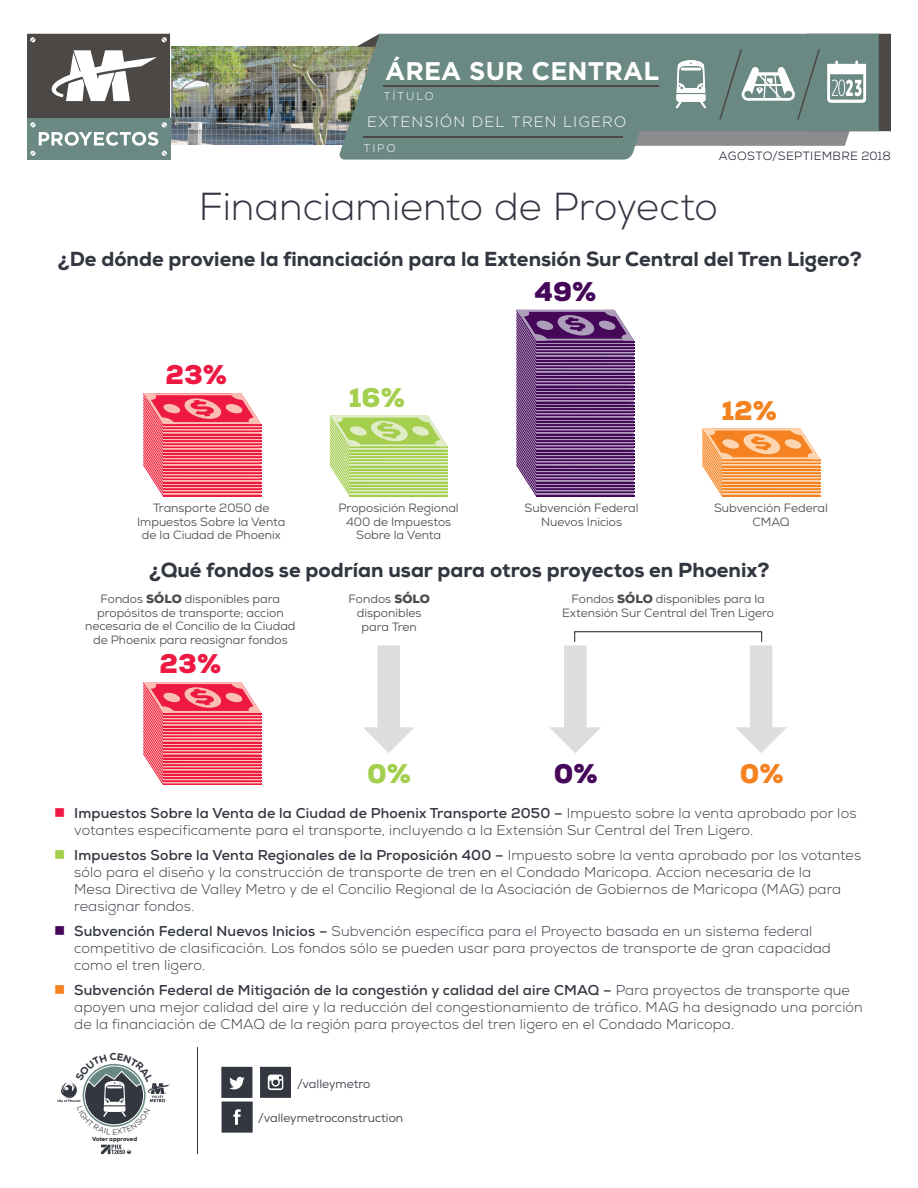
<style>
.page{position:relative;width:918px;height:1188px;background:#fff}
.page>*{position:absolute;margin:0;border:0;box-sizing:border-box;transform-origin:0 0}
.t1{font:300 39px "Nexa";color:#323640}
.t2{font:900 27px "Nexa";color:#ed1943}
.t3{font:900 27px "Nexa";color:#a4cf4e}
.t4{font:900 27px "Nexa";color:#450758}
.t5{font:900 27px "Nexa";color:#f58220}
.t6{font:700 25.5px "Gotham";letter-spacing:.005em;color:#fff}
.t7{font:800 20.25px "Nexa";color:#323640}
.t8{font:300 15px "Gotham";letter-spacing:.07em;color:#fff}
.Bullets{font:300 14.25px/17.1px "Nexa";letter-spacing:.01em;color:#323640}
.t9{font:12px/13.5px "Nexa";color:#4b4c4d;text-align:center}
.CONTACT_INFORMATION{font:12px "Nexa";color:#323640}
.website{font:12px "Nexa";letter-spacing:.025em;color:#323640}
.t10{font:300 11.1px "Gotham";letter-spacing:.16em;color:#fff}
.t11{font:800 5.85px "Nexa";color:#231f20}
.s1{font-weight:900}
.s2{color:#ed1943}
.s3{font-weight:700}
.s4{color:#a4cf4e}
.s5{color:#450758}
.s6{color:#f58220}
</style>
<div class="page">
<div style="left:807px;top:34px;width:84px;height:97px;background:#4b4845"></div>
<svg style="left:339px;top:34px;width:540px;height:126px;background:#79938e"></svg>
<svg style="left:676px;top:60px;width:30px;height:48px"></svg>
<hr style="left:384px;top:85px;width:275px;height:2px;background:#4b4845">
<hr style="left:364px;top:136px;width:259px;height:2px;background:#4b4845">
<svg style="left:827px;top:61px;width:39px;height:42px;background:#bbc8c6"></svg>
<svg style="left:719px;top:49px;width:101px;height:71px;background:#7b958f"></svg>
<div style="left:27px;top:119px;width:143px;height:41px;background:#6b8983"></div>
<img style="left:27px;top:34px;width:393px;height:122px">
<hr style="left:197px;top:1047px;width:1px;height:107px;background:#323640">
<svg style="left:260px;top:1067px;width:31px;height:31px"></svg>
<svg style="left:222px;top:1067px;width:30px;height:66px;background:#51555c"></svg>
<svg style="left:101px;top:1145px;width:30px;height:9px"></svg>
<div style="left:574px;top:631px;width:188px;height:11px;border:1px solid #211e1e"></div>
<svg style="left:143px;top:393px;width:118px;height:103px;background:#f2677a"></svg>
<svg style="left:143px;top:682px;width:118px;height:103px;background:#f26579"></svg>
<svg style="left:330px;top:416px;width:118px;height:80px;background:#c1dd89"></svg>
<svg style="left:516px;top:310px;width:118px;height:186px;background:#754b85"></svg>
<svg style="left:702px;top:428px;width:118px;height:68px;background:#f8ac6b"></svg>
<div style="left:564px;top:645px;width:22px;height:86px;background:#dcdddf"></div>
<svg style="left:550px;top:727px;width:51px;height:26px"></svg>
<div style="left:750px;top:645px;width:22px;height:86px;background:#dcdddf"></div>
<svg style="left:736px;top:727px;width:51px;height:26px"></svg>
<div style="left:378px;top:645px;width:22px;height:86px;background:#dcdddf"></div>
<svg style="left:363px;top:727px;width:51px;height:26px"></svg>
<svg style="left:57px;top:1063px;width:113px;height:64px"></svg>
<p class="t6" style="left:385px;top:57px;width:275px">ÁREA SUR CENTRAL</p>
<p class="t8" style="left:367px;top:113px;width:261px">EXTENSIÓN DEL TREN LIGERO</p>
<p class="t10" style="left:384px;top:90px;width:52px">TÍTULO</p>
<p class="t10" style="left:364px;top:142px;width:34px">TIPO</p>
<p class="website" style="left:719px;top:148px;width:174px">AGOSTO/SEPTIEMBRE 2018</p>
<p class="t1" style="left:199px;top:184px;width:521px">Financiamiento de Proyecto</p>
<p class="t7" style="left:58px;top:246px;width:805px">¿De dónde proviene la financiación para la Extensión Sur Central del Tren Ligero?</p>
<p class="t2" style="left:165px;top:358px;width:63px">23%</p>
<p class="t3" style="left:349px;top:381px;width:58px">16%</p>
<p class="t4" style="left:534px;top:274px;width:64px">49%</p>
<p class="t5" style="left:721px;top:393px;width:57px">12%</p>
<p class="t9" style="left:137px;top:501px;width:150px">Transporte 2050 de<br>Impuestos Sobre la Venta de la Ciudad de Phoenix</p>
<p class="t9" style="left:714px;top:501px;width:115px">Subvención Federal<br>CMAQ</p>
<p class="t9" style="left:339px;top:501px;width:122px">Proposición Regional<br>400 de Impuestos<br>Sobre la Venta</p>
<p class="t9" style="left:525px;top:501px;width:115px">Subvención Federal<br>Nuevos Inicios</p>
<p class="t7" style="left:149px;top:557px;width:622px">¿Qué fondos se podrían usar para otros proyectos en Phoenix?</p>
<p class="t9" style="left:562px;top:592px;width:213px">Fondos <span class="s1">SÓLO</span> disponibles para la<br>Extensión Sur Central del Tren Ligero</p>
<p class="t9" style="left:85px;top:592px;width:212px">Fondos <span class="s1">SÓLO</span> disponibles para propósitos de transporte; accion necesaria de el Concilio de la Ciudad de Phoenix para reasignar fondos</p>
<p class="t9" style="left:349px;top:592px;width:83px">Fondos <span class="s1">SÓLO </span>disponibles para Tren</p>
<p class="t2" style="left:160px;top:646px;width:63px">23%</p>
<p class="t3" style="left:367px;top:756px;width:45px">0%</p>
<p class="t4" style="left:554px;top:756px;width:45px">0%</p>
<p class="t5" style="left:740px;top:756px;width:45px">0%</p>
<p class="Bullets" style="left:74px;top:805px;width:784px;text-indent:-20px"><span class="s2">■</span> <span class="s3">Impuestos Sobre la Venta de la Ciudad de Phoenix Transporte 2050 –</span> Impuesto sobre la venta aprobado por los votantes específicamente para el transporte, incluyendo a la Extensión Sur Central del Tren Ligero.</p>
<p class="Bullets" style="left:74px;top:847px;width:788px;text-indent:-20px"><span class="s4">■</span> <span class="s3">Impuestos Sobre la Venta Regionales de la Proposición 400 –</span> Impuesto sobre la venta aprobado por los votantes sólo para el diseño y la construcción de transporte de tren en el Condado Maricopa. Accion necesaria de la<br>Mesa Directiva de Valley Metro y de el Concilio Regional de la Asociación de Gobiernos de Maricopa (MAG) para reasignar fondos.</p>
<p class="Bullets" style="left:74px;top:923px;width:758px;text-indent:-20px"><span class="s5">■</span> <span class="s3">Subvención Federal Nuevos Inicios –</span> Subvención específica para el Proyecto basada en un sistema federal competitivo de clasificación. Los fondos sólo se pueden usar para proyectos de transporte de gran capacidad como el tren ligero.</p>
<p class="Bullets" style="left:74px;top:982px;width:790px;text-indent:-20px"><span class="s6">■</span> <span class="s3">Subvención Federal de Mitigación de la congestión y calidad del aire CMAQ –</span> Para proyectos de transporte que apoyen una mejor calidad del aire y la reducción del congestionamiento de tráfico. MAG ha designado una porción de la financiación de CMAQ de la región para proyectos del tren ligero en el Condado Maricopa.</p>
<p class="t11" style="left:92px;top:1135px;width:47px">Voter approved</p>
<p class="CONTACT_INFORMATION" style="left:297px;top:1076px;width:75px">/valleymetro</p>
<p class="CONTACT_INFORMATION" style="left:258px;top:1111px;width:146px">/valleymetroconstruction</p>
</div>
